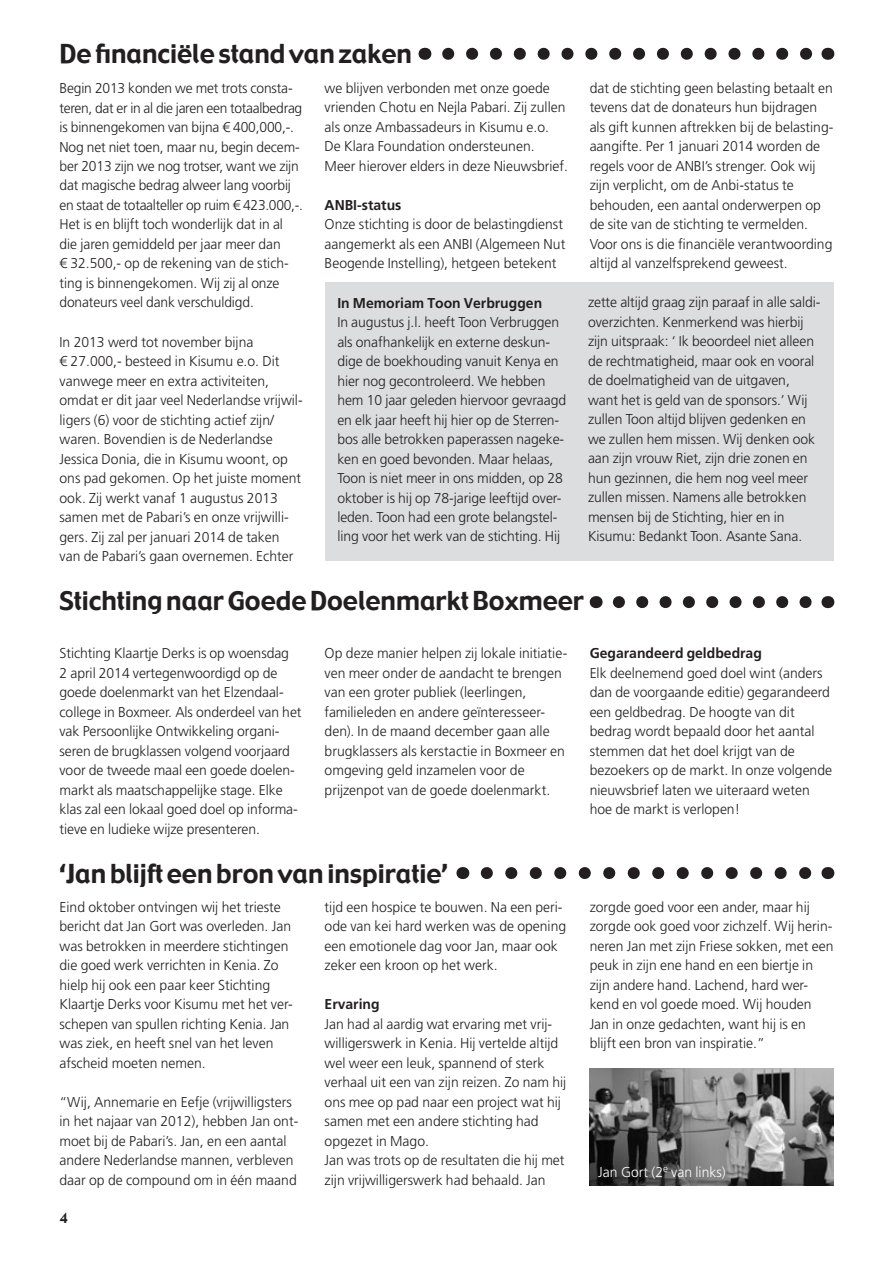
<style>
.page{position:relative;width:893px;height:1263px;background:#fff}
.page>*{position:absolute;margin:0;border:0;box-sizing:border-box;transform-origin:0 0}
.t1{font:25.5px "Gadget";color:#231f20}
.t2{font:300 14.25px/19.5px "Frutiger";color:#231f20}
.t3{font:700 14.25px "Frutiger";color:#231f20}
.t4{font:300 14.25px "Frutiger";color:#fff}
.t5{font:13.5px "Gadget";color:#231f20}
</style>
<div class="page">
<img style="left:590px;top:1068px;width:243px;height:117px">
<svg style="left:448px;top:48px;width:365px;height:12px"></svg>
<svg style="left:424px;top:48px;width:1px;height:12px"></svg>
<svg style="left:827px;top:48px;width:1px;height:12px"></svg>
<svg style="left:619px;top:596px;width:193px;height:12px"></svg>
<svg style="left:596px;top:596px;width:1px;height:12px"></svg>
<svg style="left:827px;top:596px;width:1px;height:12px"></svg>
<svg style="left:487px;top:867px;width:325px;height:12px"></svg>
<svg style="left:462px;top:867px;width:1px;height:12px"></svg>
<svg style="left:827px;top:867px;width:1px;height:12px"></svg>
<div style="left:325px;top:282px;width:508px;height:279px;background:#dcdddf"></div>
<h1 class="t1" style="left:60px;top:37px;width:354px">De financiële stand van zaken</h1>
<p class="t2" style="left:60px;top:79px;width:245px">Begin 2013 konden we met trots consta&shy;teren, dat er in al die jaren een totaalbedrag is binnengekomen van bijna € 400,000,-.<br>Nog net niet toen, maar nu, begin decem&shy;ber 2013 zijn we nog trotser, want we zijn dat magische bedrag alweer lang voorbij en staat de totaalteller op ruim € 423.000,-.<br>Het is en blijft toch wonderlijk dat in al die jaren gemiddeld per jaar meer dan<br>€ 32.500,- op de rekening van de stich&shy;ting is binnengekomen. Wij zij al onze donateurs veel dank verschuldigd.</p>
<p class="t2" style="left:60px;top:332px;width:245px">In 2013 werd tot november bijna<br>€ 27.000,- besteed in Kisumu e.o. Dit vanwege meer en extra activiteiten, omdat er dit jaar veel Nederlandse vrijwil&shy;ligers (6) voor de stichting actief zijn/ waren. Bovendien is de Nederlandse Jessica Donia, die in Kisumu woont, op ons pad gekomen. Op het juiste moment ook. Zij werkt vanaf 1 augustus 2013 samen met de Pabari’s en onze vrijwilli&shy;gers. Zij zal per januari 2014 de taken van de Pabari’s gaan overnemen. Echter</p>
<p class="t2" style="left:325px;top:78px;width:245px">we blijven verbonden met onze goede vrienden Chotu en Nejla Pabari. Zij zullen als onze Ambassadeurs in Kisumu e.o.<br>De Klara Foundation ondersteunen.<br>Meer hierover elders in deze Nieuwsbrief.</p>
<p class="t3" style="left:325px;top:197px;width:78px">ANBI-status</p>
<p class="t2" style="left:325px;top:215px;width:242px">Onze stichting is door de belastingdienst aangemerkt als een ANBI (Algemeen Nut<br>Beogende Instelling), hetgeen betekent</p>
<p class="t3" style="left:337px;top:294px;width:206px">In Memoriam Toon Verbruggen</p>
<p class="t2" style="left:337px;top:313px;width:230px">In augustus j.l. heeft Toon Verbruggen als onafhankelijk en externe deskun&shy;dige de boekhouding vanuit Kenya en hier nog gecontroleerd. We hebben hem 10 jaar geleden hiervoor gevraagd en elk jaar heeft hij hier op de Sterren&shy;bos alle betrokken paperassen nageke&shy;ken en goed bevonden. Maar helaas, Toon is niet meer in ons midden, op 28 oktober is hij op 78-jarige leeftijd over&shy;leden. Toon had een grote belangstel&shy;ling voor het werk van de stichting. Hij</p>
<p class="t2" style="left:590px;top:78px;width:245px">dat de stichting geen belasting betaalt en tevens dat de donateurs hun bijdragen als gift kunnen aftrekken bij de belasting&shy;aangifte. Per 1 januari 2014 worden de regels voor de ANBI’s strenger. Ook wij zijn verplicht, om de Anbi-status te behouden, een aantal onderwerpen op de site van de stichting te vermelden.<br>Voor ons is die financiële verantwoording altijd al vanzelfsprekend geweest.</p>
<p class="t2" style="left:588px;top:293px;width:233px">zette altijd graag zijn paraaf in alle saldi&shy;overzichten. Kenmerkend was hierbij zijn uitspraak: ‘ Ik beoordeel niet alleen de rechtmatigheid, maar ook en vooral de doelmatigheid van de uitgaven, want het is geld van de sponsors.’ Wij zullen Toon altijd blijven gedenken en we zullen hem missen. Wij denken ook aan zijn vrouw Riet, zijn drie zonen en hun gezinnen, die hem nog veel meer zullen missen. Namens alle betrokken mensen bij de Stichting, hier en in Kisumu: Bedankt Toon. Asante Sana.</p>
<h1 class="t1" style="left:60px;top:584px;width:526px">Stichting naar Goede Doelenmarkt Boxmeer</h1>
<p class="t2" style="left:60px;top:644px;width:244px">Stichting Klaartje Derks is op woensdag<br>2 april 2014 vertegenwoordigd op de goede doelenmarkt van het Elzendaal&shy;college in Boxmeer. Als onderdeel van het vak Persoonlijke Ontwikkeling organi&shy;seren de brugklassen volgend voorjaard voor de tweede maal een goede doelen&shy;markt als maatschappelijke stage. Elke klas zal een lokaal goed doel op informa&shy;tieve en ludieke wijze presenteren.</p>
<p class="t2" style="left:325px;top:644px;width:244px">Op deze manier helpen zij lokale initiatie&shy;ven meer onder de aandacht te brengen van een groter publiek (leerlingen, familieleden en andere geïnteresseer&shy;den). In de maand december gaan alle brugklassers als kerstactie in Boxmeer en omgeving geld inzamelen voor de prijzenpot van de goede doelenmarkt.</p>
<p class="t3" style="left:590px;top:645px;width:174px">Gegarandeerd geldbedrag</p>
<p class="t2" style="left:590px;top:663px;width:244px">Elk deelnemend goed doel wint (anders dan de voorgaande editie) gegarandeerd een geldbedrag. De hoogte van dit bedrag wordt bepaald door het aantal stemmen dat het doel krijgt van de bezoekers op de markt. In onze volgende nieuwsbrief laten we uiteraard weten hoe de markt is verlopen!</p>
<h1 class="t1" style="left:60px;top:857px;width:390px">‘Jan blijft een bron van inspiratie’</h1>
<p class="t2" style="left:60px;top:897px;width:235px">Eind oktober ontvingen wij het trieste bericht dat Jan Gort was overleden. Jan was betrokken in meerdere stichtingen die goed werk verrichten in Kenia. Zo hielp hij ook een paar keer Stichting Klaartje Derks voor Kisumu met het ver&shy;schepen van spullen richting Kenia. Jan was ziek, en heeft snel van het leven afscheid moeten nemen.</p>
<p class="t2" style="left:60px;top:1092px;width:240px">“Wij, Annemarie en Eefje (vrijwilligsters in het najaar van 2012), hebben Jan ont&shy;moet bij de Pabari’s. Jan, en een aantal andere Nederlandse mannen, verbleven daar op de compound om in één maand</p>
<p class="t5" style="left:60px;top:1209px;width:10px">4</p>
<p class="t2" style="left:325px;top:897px;width:243px">tijd een hospice te bouwen. Na een peri&shy;ode van kei hard werken was de opening een emotionele dag voor Jan, maar ook zeker een kroon op het werk.</p>
<p class="t3" style="left:325px;top:996px;width:57px">Ervaring</p>
<p class="t2" style="left:325px;top:1014px;width:243px">Jan had al aardig wat ervaring met vrij&shy;willigerswerk in Kenia. Hij vertelde altijd wel weer een leuk, spannend of sterk verhaal uit een van zijn reizen. Zo nam hij ons mee op pad naar een project wat hij samen met een andere stichting had opgezet in Mago.<br>Jan was trots op de resultaten die hij met zijn vrijwilligerswerk had behaald. Jan</p>
<p class="t2" style="left:590px;top:897px;width:245px">zorgde goed voor een ander, maar hij zorgde ook goed voor zichzelf. Wij herin&shy;neren Jan met zijn Friese sokken, met een peuk in zijn ene hand en een biertje in zijn andere hand. Lachend, hard wer&shy;kend en vol goede moed. Wij houden Jan in onze gedachten, want hij is en blijft een bron van inspiratie.”</p>
<p class="t4" style="left:598px;top:1163px;width:129px">Jan Gort (2<sup>e</sup> van links)</p>
</div>
